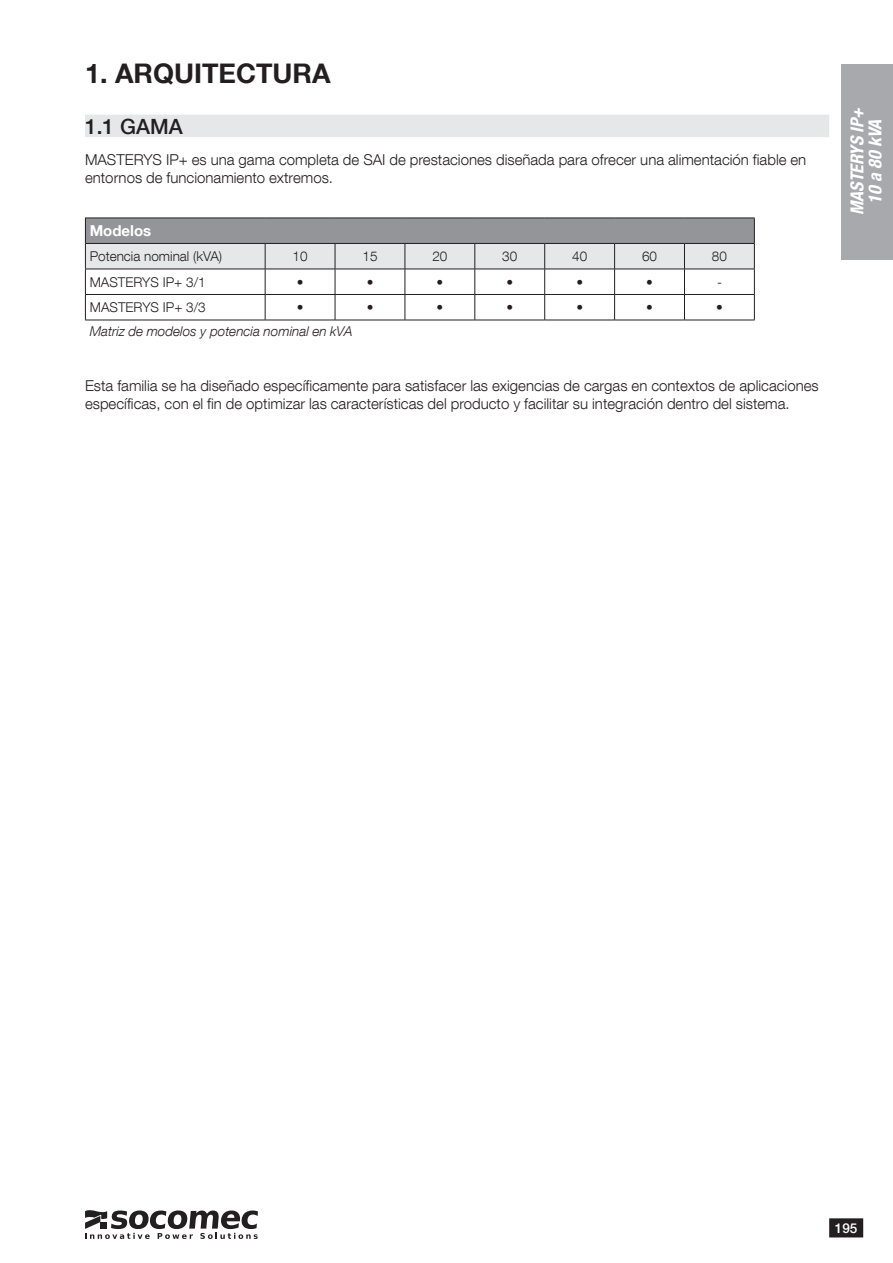
<style>
.page{position:relative;width:893px;height:1263px;background:#fff}
.page>*{position:absolute;margin:0;border:0;box-sizing:border-box;transform-origin:0 0}
.t1{font:700 27px "Helvetica Neue LT Com";color:#231f20}
.t2{font:500 21px "Helvetica Neue LT Com";color:#231f20}
.t3{font:italic 700 condensed 18px/18px "Helvetica Neue LT Com";color:#fff;text-align:center}
.t4{font:300 15px/18px "Helvetica Neue LT Com";color:#231f20}
.t5{font:700 15px "Helvetica Neue LT Com";color:#fff}
.t6{font:300 13.5px "Helvetica Neue LT Com";color:#231f20}
.t7{font:italic 300 13.5px "Helvetica Neue LT Com";color:#231f20}
.t8{font:500 13.5px "Helvetica Neue LT Com";color:#fff}
</style>
<div class="page">
<div style="left:85px;top:115px;width:744px;height:22px;background:#e6e7e9"></div>
<hr style="left:85px;top:320px;width:180px;height:1px;background:#231f20">
<hr style="left:265px;top:320px;width:70px;height:1px;background:#231f20">
<hr style="left:335px;top:320px;width:70px;height:1px;background:#231f20">
<hr style="left:405px;top:320px;width:70px;height:1px;background:#231f20">
<hr style="left:475px;top:320px;width:70px;height:1px;background:#231f20">
<hr style="left:545px;top:320px;width:70px;height:1px;background:#231f20">
<hr style="left:615px;top:320px;width:69px;height:1px;background:#231f20">
<hr style="left:684px;top:320px;width:71px;height:1px;background:#231f20">
<svg style="left:85px;top:218px;width:670px;height:102px"></svg>
<hr style="left:85px;top:269px;width:180px;height:1px;background:#231f20">
<div style="left:842px;top:64px;width:51px;height:195px;background:#a8a9ad"></div>
<svg style="left:85px;top:1210px;width:173px;height:29px"></svg>
<div style="left:100px;top:1222px;width:7px;height:7px;background:#231f20"></div>
<div style="left:830px;top:1219px;width:32px;height:18px;background:#231f20"></div>
<div style="left:829px;top:1218px;width:34px;height:19px;border:2px solid #231f20"></div>
<h1 class="t1" style="left:85px;top:56px;width:247px">1. ARQUITECTURA</h1>
<h2 class="t2" style="left:85px;top:114px;width:99px">1.1 GAMA</h2>
<p class="t4" style="left:85px;top:150px;width:723px">MASTERYS IP+ es una gama completa de SAI de prestaciones diseñada para ofrecer una alimentación fiable en entornos de funcionamiento extremos.</p>
<p class="t5" style="left:90px;top:221px;width:63px">Modelos</p>
<p class="t6" style="left:90px;top:248px;width:134px">Potencia nominal (kVA)</p>
<p class="t6" style="left:293px;top:248px;width:17px">10</p>
<p class="t6" style="left:362px;top:248px;width:17px">15</p>
<p class="t6" style="left:432px;top:248px;width:17px">20</p>
<p class="t6" style="left:502px;top:248px;width:17px">30</p>
<p class="t6" style="left:572px;top:248px;width:17px">40</p>
<p class="t6" style="left:642px;top:248px;width:17px">60</p>
<p class="t6" style="left:712px;top:248px;width:17px">80</p>
<p class="t6" style="left:90px;top:273px;width:117px">MASTERYS IP+ 3/1</p>
<p class="t6" style="left:297px;top:273px;width:8px">•</p>
<p class="t6" style="left:367px;top:273px;width:8px">•</p>
<p class="t6" style="left:437px;top:273px;width:8px">•</p>
<p class="t6" style="left:506px;top:273px;width:8px">•</p>
<p class="t6" style="left:576px;top:273px;width:8px">•</p>
<p class="t6" style="left:646px;top:273px;width:8px">•</p>
<p class="t6" style="left:717px;top:273px;width:6px">-</p>
<p class="t6" style="left:90px;top:299px;width:117px">MASTERYS IP+ 3/3</p>
<p class="t6" style="left:297px;top:299px;width:8px">•</p>
<p class="t6" style="left:367px;top:299px;width:8px">•</p>
<p class="t6" style="left:437px;top:299px;width:8px">•</p>
<p class="t6" style="left:506px;top:299px;width:8px">•</p>
<p class="t6" style="left:576px;top:299px;width:8px">•</p>
<p class="t6" style="left:646px;top:299px;width:8px">•</p>
<p class="t6" style="left:716px;top:299px;width:8px">•</p>
<p class="t7" style="left:90px;top:323px;width:264px">Matriz de modelos y potencia nominal en kVA</p>
<p class="t4" style="left:85px;top:377px;width:735px">Esta familia se ha diseñado específicamente para satisfacer las exigencias de cargas en contextos de aplicaciones específicas, con el fin de optimizar las características del producto y facilitar su integración dentro del sistema.</p>
<p class="t3" style="left:848px;top:215px;width:109px;rotate:-90deg">MASTERYS IP+<br>10 a 80 kVA</p>
<p class="t8" style="left:835px;top:1220px;width:24px">195</p>
</div>
